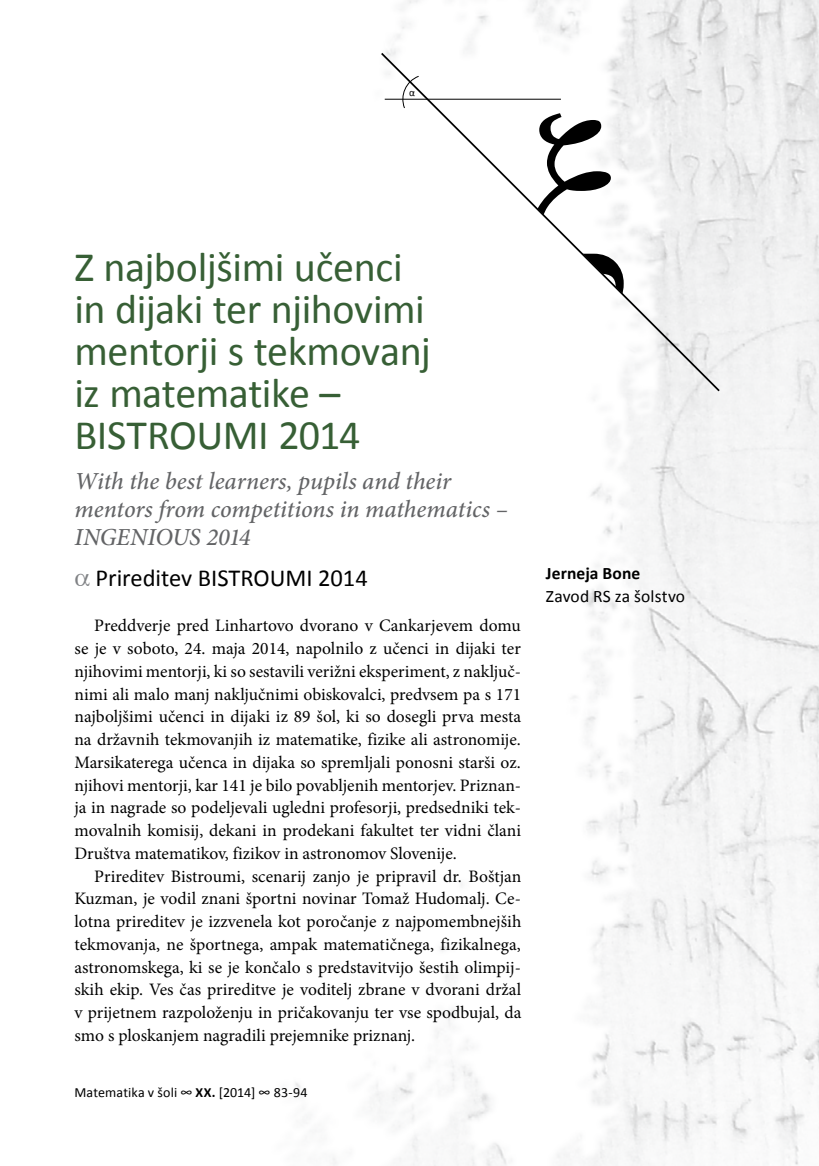
<style>
.page{position:relative;width:819px;height:1166px;background:#fff}
.page>*{position:absolute;margin:0;border:0;box-sizing:border-box;transform-origin:0 0}
.t1{font:42px/42px "Calibri";letter-spacing:-.01em;color:#375f35}
.t2{font:italic 500 24.5px/28px "Minion Pro";letter-spacing:-.005em;color:#636466}
.t3{font:24.5px "Calibri";color:#000}
.t4{font:17.5px/22.8px "Minion Pro";color:#000}
.t5{font:17.5px "Calibri";letter-spacing:.005em;color:#000}
.t6{font:700 17.5px "Calibri";letter-spacing:.005em;color:#000}
.t7{font:14px "Calibri";letter-spacing:.01em;color:#000}
.t8{font:10.5px "Calibri";color:#000}
.s1{font-weight:700}
</style>
<div class="page">
<img style="left:295px;top:0;width:524px;height:1166px">
<svg style="left:379px;top:51px;width:342px;height:342px"></svg>
<hr style="left:385px;top:99px;width:176px;height:1px;background:#000">
<svg style="left:399px;top:76px;width:20px;height:33px"></svg>
<svg style="left:531px;top:113px;width:92px;height:205px"></svg>
<p class="t8" style="left:409px;top:86px;width:7px">α</p>
<h1 class="t1" style="left:74px;top:246px;width:358px">Z najboljšimi učenci in dijaki ter njihovimi mentorji s tekmovanj iz matematike –<br>BISTROUMI 2014</h1>
<h2 class="t2" style="left:74px;top:467px;width:435px">With the best learners, pupils and their mentors from competitions in mathematics –<br>INGENIOUS 2014</h2>
<h2 class="t3" style="left:95px;top:562px;width:274px">Prireditev BISTROUMI 2014</h2>
<p class="t4" style="left:74px;top:614px;width:448px;text-indent:20px">Preddverje pred Linhartovo dvorano v Cankarjevem domu se je v soboto, 24. maja 2014, napolnilo z učenci in dijaki ter njihovimi mentorji, ki so sestavili verižni eksperiment, z naključ&shy;nimi ali malo manj naključnimi obiskovalci, predvsem pa s 171 najboljšimi učenci in dijaki iz 89 šol, ki so dosegli prva mesta na državnih tekmovanjih iz matematike, fizike ali astronomije.<br>Marsikaterega učenca in dijaka so spremljali ponosni starši oz. njihovi mentorji, kar 141 je bilo povabljenih mentorjev. Priznan&shy;ja in nagrade so podeljevali ugledni profesorji, predsedniki tek&shy;movalnih komisij, dekani in prodekani fakultet ter vidni člani Društva matematikov, fizikov in astronomov Slovenije.</p>
<p class="t4" style="left:74px;top:864px;width:448px;text-align:justify;text-indent:20px">Prireditev Bistroumi, scenarij zanjo je pripravil dr. Boštjan Kuzman, je vodil znani športni novinar Tomaž Hudomalj. Ce&shy;lotna prireditev je izzvenela kot poročanje z najpomembnejših tekmovanja, ne športnega, ampak matematičnega, fizikalnega, astronomskega, ki se je končalo s predstavitvijo šestih olimpij&shy;skih ekip. Ves čas prireditve je voditelj zbrane v dvorani držal v prijetnem razpoloženju in pričakovanju ter vse spodbujal, da smo s ploskanjem nagradili prejemnike priznanj.</p>
<p class="t7" style="left:74px;top:1083px;width:235px">Matematika v šoli ∞ <span class="s1">XX.</span> [2014] ∞ 83-94</p>
<p class="t6" style="left:546px;top:562px;width:96px">Jerneja Bone</p>
<p class="t5" style="left:546px;top:585px;width:141px">Zavod RS za šolstvo</p>
</div>
